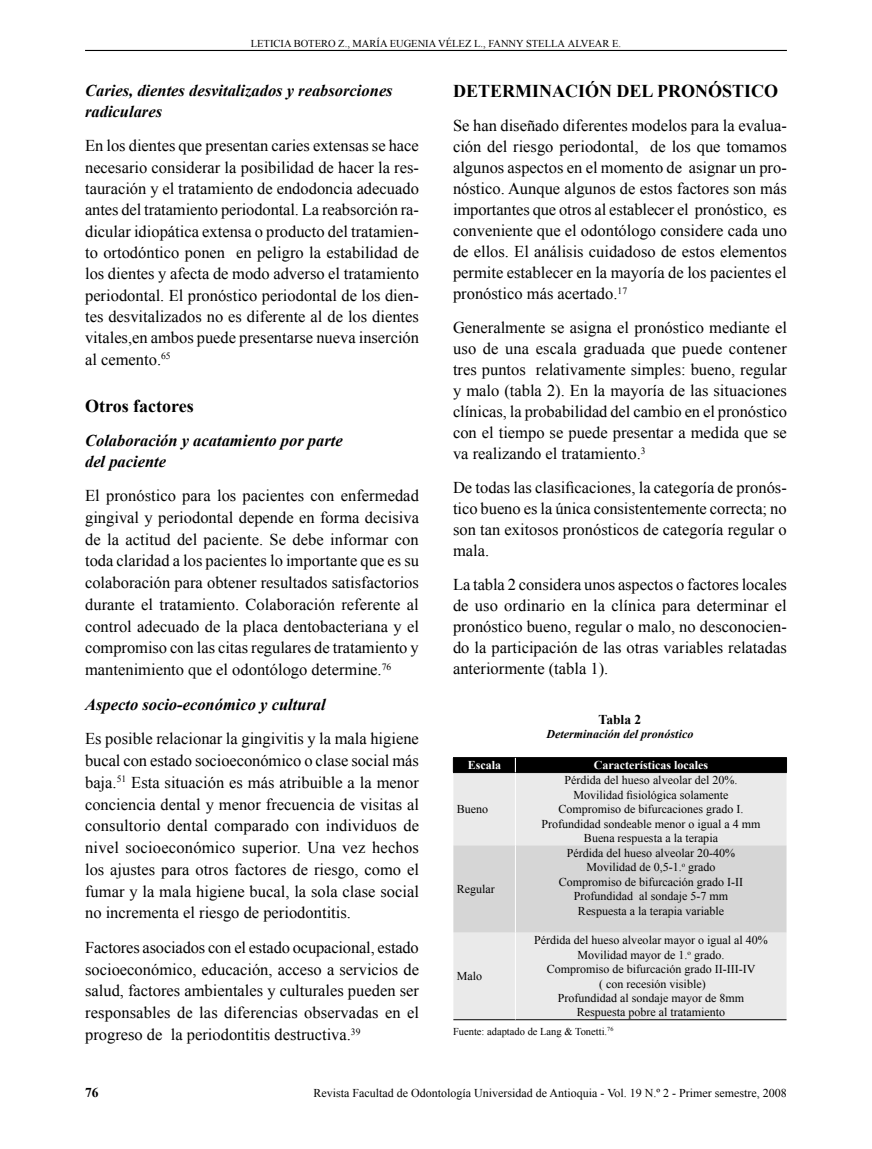
<style>
.page{position:relative;width:872px;height:1149px;background:#fff}
.page>*{position:absolute;margin:0;border:0;box-sizing:border-box;transform-origin:0 0}
.Titulo_1{font:700 18px "Times New Roman";color:#000}
.C__de_texto{font:16.5px/21px "Times New Roman";color:#000;text-align:justify}
.C__de_texto-2{font:italic 700 16.5px/21px "Times New Roman";color:#000}
.Titulo_2{font:italic 700 16.5px "Times New Roman";color:#000}
.Figura-tabla{font:700 13.5px "Times New Roman";color:#000}
.Figura-tabla_TEXTO{font:12px "Times New Roman";color:#000}
.Figura-tabla_TEXTO-2{font:700 12px "Times New Roman";color:#fff}
.Figura-tabla_02{font:italic 700 12px "Times New Roman";color:#000}
.Pie{font:10.5px "Times New Roman";color:#000}
</style>
<div class="page">
<hr style="left:85px;top:50px;width:702px;height:1px;background:#000">
<div style="left:453px;top:773px;width:333px;height:246px;background:#eaeaea"></div>
<div style="left:453px;top:845px;width:333px;height:87px;background:#d6d6d6"></div>
<hr style="left:453px;top:772px;width:62px;height:1px;background:#000">
<hr style="left:515px;top:772px;width:272px;height:1px;background:#000">
<hr style="left:453px;top:1019px;width:62px;height:1px;background:#000">
<hr style="left:515px;top:1019px;width:271px;height:1px;background:#000">
<hr style="left:515px;top:772px;width:1px;height:73px;background:#fff">
<hr style="left:515px;top:845px;width:1px;height:87px;background:#fff">
<hr style="left:515px;top:932px;width:1px;height:87px;background:#fff">
<svg style="left:453px;top:757px;width:334px;height:15px;background:#020202"></svg>
<p class="Pie" style="left:251px;top:37px;width:372px">LETICIA BOTERO Z., MARÍA EUGENIA VÉLEZ L., FANNY STELLA ALVEAR E.</p>
<p class="C__de_texto-2" style="left:85px;top:80px;width:309px">Caries, dientes desvitalizados y reabsorciones radiculares</p>
<p class="C__de_texto" style="left:85px;top:135px;width:335px">En los dientes que presentan caries extensas se hace necesario considerar la posibilidad de hacer la res&shy;tauración y el tratamiento de endodoncia adecuado antes del tratamiento periodontal. La reabsorción ra&shy;dicular idiopática extensa o producto del tratamien-</p>
<p class="C__de_texto" style="left:85px;top:241px;width:335px">to ortodóntico ponen en peligro la estabilidad de los dientes y afecta de modo adverso el tratamiento periodontal. El pronóstico periodontal de los dien&shy;tes desvitalizados no es diferente al de los dientes vitales,en ambos puede presentarse nueva inserción al cemento.<sup>65</sup></p>
<p class="Titulo_1" style="left:85px;top:393px;width:110px">Otros factores</p>
<p class="Titulo_2" style="left:85px;top:428px;width:259px">Colaboración y acatamiento por parte</p>
<p class="Titulo_2" style="left:85px;top:449px;width:83px">del paciente</p>
<p class="C__de_texto" style="left:85px;top:484px;width:335px;line-height:21.8px">El pronóstico para los pacientes con enfermedad gingival y periodontal depende en forma decisiva de la actitud del paciente. Se debe informar con toda claridad a los pacientes lo importante que es su colaboración para obtener resultados satisfactorios durante el tratamiento. Colaboración referente al control adecuado de la placa dentobacteriana y el compromiso con las citas regulares de tratamiento y mantenimiento que el odontólogo determine.<sup>76</sup></p>
<p class="C__de_texto-2" style="left:85px;top:693px;width:242px">Aspecto socio-económico y cultural</p>
<p class="C__de_texto" style="left:85px;top:727px;width:335px;line-height:21.8px">Es posible relacionar la gingivitis y la mala higiene bucal con estado socioeconómico o clase social más baja.<sup>51</sup> Esta situación es más atribuible a la menor conciencia dental y menor frecuencia de visitas al consultorio dental comparado con individuos de nivel socioeconómico superior. Una vez hechos los ajustes para otros factores de riesgo, como el fumar y la mala higiene bucal, la sola clase social no incrementa el riesgo de periodontitis.</p>
<p class="C__de_texto" style="left:85px;top:935px;width:335px;line-height:21.8px">Factores asociados con el estado ocupacional, estado socioeconómico, educación, acceso a servicios de salud, factores ambientales y culturales pueden ser responsables de las diferencias observadas en el progreso de la periodontitis destructiva.<sup>39</sup></p>
<p class="Titulo_1" style="left:453px;top:79px;width:327px">DETERMINACIÓN DEL PRONÓSTICO</p>
<p class="C__de_texto" style="left:453px;top:115px;width:335px">Se han diseñado diferentes modelos para la evalua&shy;ción del riesgo periodontal, de los que tomamos algunos aspectos en el momento de asignar un pro&shy;nóstico. Aunque algunos de estos factores son más importantes que otros al establecer el pronóstico, es conveniente que el odontólogo considere cada uno de ellos. El análisis cuidadoso de estos elementos permite establecer en la mayoría de los pacientes el pronóstico más acertado.<sup>17</sup></p>
<p class="C__de_texto" style="left:453px;top:316px;width:335px">Generalmente se asigna el pronóstico mediante el uso de una escala graduada que puede contener tres puntos relativamente simples: bueno, regular y malo (tabla 2). En la mayoría de las situaciones clínicas, la probabilidad del cambio en el pronóstico con el tiempo se puede presentar a medida que se va realizando el tratamiento.<sup>3</sup></p>
<p class="C__de_texto" style="left:453px;top:476px;width:335px">De todas las clasificaciones, la categoría de pronós&shy;tico bueno es la única consistentemente correcta; no son tan exitosos pronósticos de categoría regular o mala.</p>
<p class="C__de_texto" style="left:453px;top:573px;width:335px">La tabla 2 considera unos aspectos o factores locales de uso ordinario en la clínica para determinar el pronóstico bueno, regular o malo, no desconocien&shy;do la participación de las otras variables relatadas anteriormente (tabla 1).</p>
<p class="Figura-tabla" style="left:598px;top:710px;width:44px">Tabla 2</p>
<p class="Figura-tabla_02" style="left:546px;top:725px;width:148px">Determinación del pronóstico</p>
<p class="Figura-tabla_TEXTO-2" style="left:468px;top:756px;width:35px">Escala</p>
<p class="Figura-tabla_TEXTO-2" style="left:594px;top:756px;width:116px">Características locales</p>
<p class="Figura-tabla_TEXTO" style="left:457px;top:800px;width:33px">Bueno</p>
<p class="Figura-tabla_TEXTO" style="left:564px;top:772px;width:174px">Pérdida del hueso alveolar del 20%.</p>
<p class="Figura-tabla_TEXTO" style="left:573px;top:786px;width:156px">Movilidad fisiológica solamente</p>
<p class="Figura-tabla_TEXTO" style="left:558px;top:800px;width:186px">Compromiso de bifurcaciones grado I.</p>
<p class="Figura-tabla_TEXTO" style="left:541px;top:815px;width:220px">Profundidad sondeable menor o igual a 4 mm</p>
<p class="Figura-tabla_TEXTO" style="left:584px;top:829px;width:135px">Buena respuesta a la terapia</p>
<p class="Figura-tabla_TEXTO" style="left:567px;top:844px;width:169px">Pérdida del hueso alveolar 20-40%</p>
<p class="Figura-tabla_TEXTO" style="left:586px;top:859px;width:131px">Movilidad de 0,5-1.<sup>o</sup> grado</p>
<p class="Figura-tabla_TEXTO" style="left:559px;top:873px;width:185px">Compromiso de bifurcación grado I-II</p>
<p class="Figura-tabla_TEXTO" style="left:574px;top:887px;width:156px">Profundidad al sondaje 5-7 mm</p>
<p class="Figura-tabla_TEXTO" style="left:578px;top:902px;width:147px">Respuesta a la terapia variable</p>
<p class="Figura-tabla_TEXTO" style="left:457px;top:880px;width:39px">Regular</p>
<p class="Figura-tabla_TEXTO" style="left:534px;top:931px;width:235px">Pérdida del hueso alveolar mayor o igual al 40%</p>
<p class="Figura-tabla_TEXTO" style="left:577px;top:946px;width:148px">Movilidad mayor de 1.<sup>o</sup> grado.</p>
<p class="Figura-tabla_TEXTO" style="left:547px;top:960px;width:210px">Compromiso de bifurcación grado II-III-IV</p>
<p class="Figura-tabla_TEXTO" style="left:599px;top:975px;width:108px">( con recesión visible)</p>
<p class="Figura-tabla_TEXTO" style="left:558px;top:989px;width:188px">Profundidad al sondaje mayor de 8mm</p>
<p class="Figura-tabla_TEXTO" style="left:577px;top:1003px;width:150px">Respuesta pobre al tratamiento</p>
<p class="Pie" style="left:453px;top:1023px;width:162px">Fuente: adaptado de Lang &amp; Tonetti.<sup>76</sup></p>
<p class="Figura-tabla_TEXTO" style="left:457px;top:967px;width:27px">Malo</p>
<p class="Figura-tabla" style="left:85px;top:1082px;width:15px">76</p>
<p class="Figura-tabla_TEXTO" style="left:313px;top:1084px;width:475px">Revista Facultad de Odontología Universidad de Antioquia - Vol. 19 N.º 2 - Primer semestre, 2008</p>
</div>
